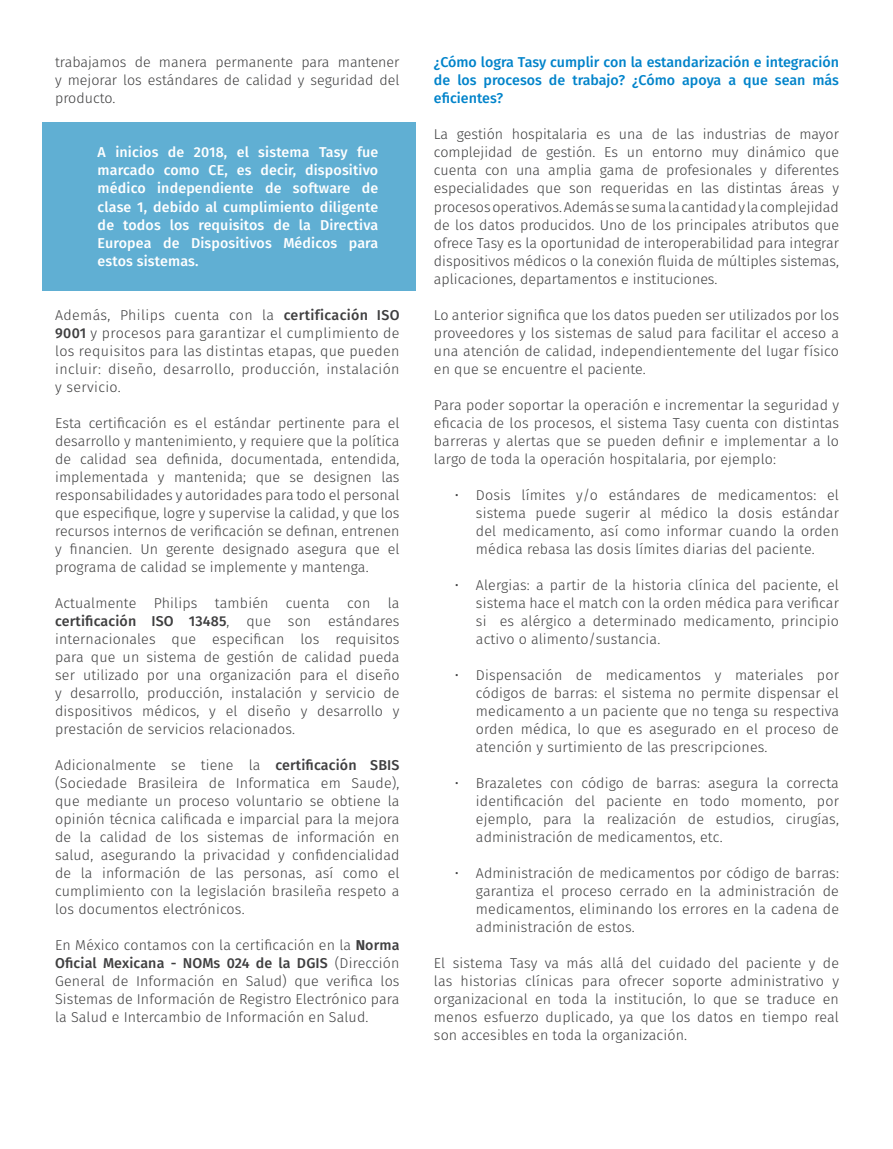
<style>
.page{position:relative;width:893px;height:1149px;background:#fff}
.page>*{position:absolute;margin:0;border:0;box-sizing:border-box;transform-origin:0 0}
.t1{font:300 14.25px/18px "Fira Sans";letter-spacing:.01em;color:#3e3e3f;text-align:justify}
.t2{font:500 14.25px/18px "Fira Sans";letter-spacing:.01em;color:#fff;text-align:justify}
.t3{font:500 14.25px/18px "Fira Sans";color:#0083ca;text-align:justify}
.s1{font-weight:500}
.s2{font-weight:700}
</style>
<div class="page">
<div style="left:43px;top:122px;width:373px;height:168px;background:#60afd3"></div>
<p class="t1" style="left:55px;top:53px;width:346px">trabajamos de manera permanente para mantener y mejorar los estándares de calidad y seguridad del producto.</p>
<p class="t2" style="left:98px;top:143px;width:282px">A inicios de 2018, el sistema Tasy fue marcado como CE, es decir, dispositivo médico independiente de software de clase 1, debido al cumplimiento diligente de todos los requisitos de la Directiva Europea de Dispositivos Médicos para estos sistemas.</p>
<p class="t1" style="left:55px;top:305px;width:346px">Además, Philips cuenta con la <span class="s1">certificación ISO 9001</span> y procesos para garantizar el cumplimiento de los requisitos para las distintas etapas, que pueden incluir: diseño, desarrollo, producción, instalación y servicio.</p>
<p class="t1" style="left:55px;top:413px;width:346px">Esta certificación es el estándar pertinente para el desarrollo y mantenimiento, y requiere que la política de calidad sea definida, documentada, entendida, implementada y mantenida; que se designen las responsabilidades y autoridades para todo el personal que especifique, logre y supervise la calidad, y que los recursos internos de verificación se definan, entrenen y financien. Un gerente designado asegura que el programa de calidad se implemente y mantenga.</p>
<p class="t1" style="left:55px;top:593px;width:346px">Actualmente Philips también cuenta con la <span class="s1">certificación ISO 13485</span>, que son estándares internacionales que especifican los requisitos para que un sistema de gestión de calidad pueda ser utilizado por una organización para el diseño y desarrollo, producción, instalación y servicio de dispositivos médicos, y el diseño y desarrollo y prestación de servicios relacionados.</p>
<p class="t1" style="left:55px;top:755px;width:346px">Adicionalmente se tiene la <span class="s1">certificación SBIS </span>(Sociedade Brasileira de Informatica em Saude), que mediante un proceso voluntario se obtiene la opinión técnica calificada e imparcial para la mejora de la calidad de los sistemas de información en salud, asegurando la privacidad y confidencialidad de la información de las personas, así como el cumplimiento con la legislación brasileña respeto a los documentos electrónicos.</p>
<p class="t1" style="left:55px;top:935px;width:346px">En México contamos con la certificación en la <span class="s2">N</span><span class="s1">orma Oficial Mexicana - NOMs 024 de la DGIS</span> (Dirección General de Información en Salud) que verifica los Sistemas de Información de Registro Electrónico para la Salud e Intercambio de Información en Salud.</p>
<p class="t3" style="left:434px;top:53px;width:407px">¿Cómo logra Tasy cumplir con la estandarización e integración de los procesos de trabajo? ¿Cómo apoya a que sean más eficientes?</p>
<p class="t1" style="left:434px;top:125px;width:407px">La gestión hospitalaria es una de las industrias de mayor complejidad de gestión. Es un entorno muy dinámico que cuenta con una amplia gama de profesionales y diferentes especialidades que son requeridas en las distintas áreas y procesos operativos. Además se suma la cantidad y la complejidad de los datos producidos. Uno de los principales atributos que ofrece Tasy es la oportunidad de interoperabilidad para integrar dispositivos médicos o la conexión fluida de múltiples sistemas, aplicaciones, departamentos e instituciones.</p>
<p class="t1" style="left:434px;top:305px;width:407px">Lo anterior significa que los datos pueden ser utilizados por los proveedores y los sistemas de salud para facilitar el acceso a una atención de calidad, independientemente del lugar físico en que se encuentre el paciente.</p>
<p class="t1" style="left:434px;top:395px;width:407px">Para poder soportar la operación e incrementar la seguridad y eficacia de los procesos, el sistema Tasy cuenta con distintas barreras y alertas que se pueden definir e implementar a lo largo de toda la operación hospitalaria, por ejemplo:</p>
<p class="t1" style="left:476px;top:485px;width:365px;text-indent:-21px">• Dosis límites y/o estándares de medicamentos: el sistema puede sugerir al médico la dosis estándar del medicamento, así como informar cuando la orden médica rebasa las dosis límites diarias del paciente.</p>
<p class="t1" style="left:476px;top:575px;width:365px;text-indent:-21px">• Alergias: a partir de la historia clínica del paciente, el sistema hace el match con la orden médica para verificar si es alérgico a determinado medicamento, principio activo o alimento/sustancia.</p>
<p class="t1" style="left:476px;top:665px;width:365px;text-indent:-21px">• Dispensación de medicamentos y materiales por códigos de barras: el sistema no permite dispensar el medicamento a un paciente que no tenga su respectiva orden médica, lo que es asegurado en el proceso de atención y surtimiento de las prescripciones.</p>
<p class="t1" style="left:476px;top:773px;width:365px;text-indent:-21px">• Brazaletes con código de barras: asegura la correcta identificación del paciente en todo momento, por ejemplo, para la realización de estudios, cirugías, administración de medicamentos, etc.</p>
<p class="t1" style="left:476px;top:863px;width:365px;text-indent:-21px">• Administración de medicamentos por código de barras: garantiza el proceso cerrado en la administración de medicamentos, eliminando los errores en la cadena de administración de estos.</p>
<p class="t1" style="left:434px;top:953px;width:407px">El sistema Tasy va más allá del cuidado del paciente y de las historias clínicas para ofrecer soporte administrativo y organizacional en toda la institución, lo que se traduce en menos esfuerzo duplicado, ya que los datos en tiempo real son accesibles en toda la organización.</p>
</div>
